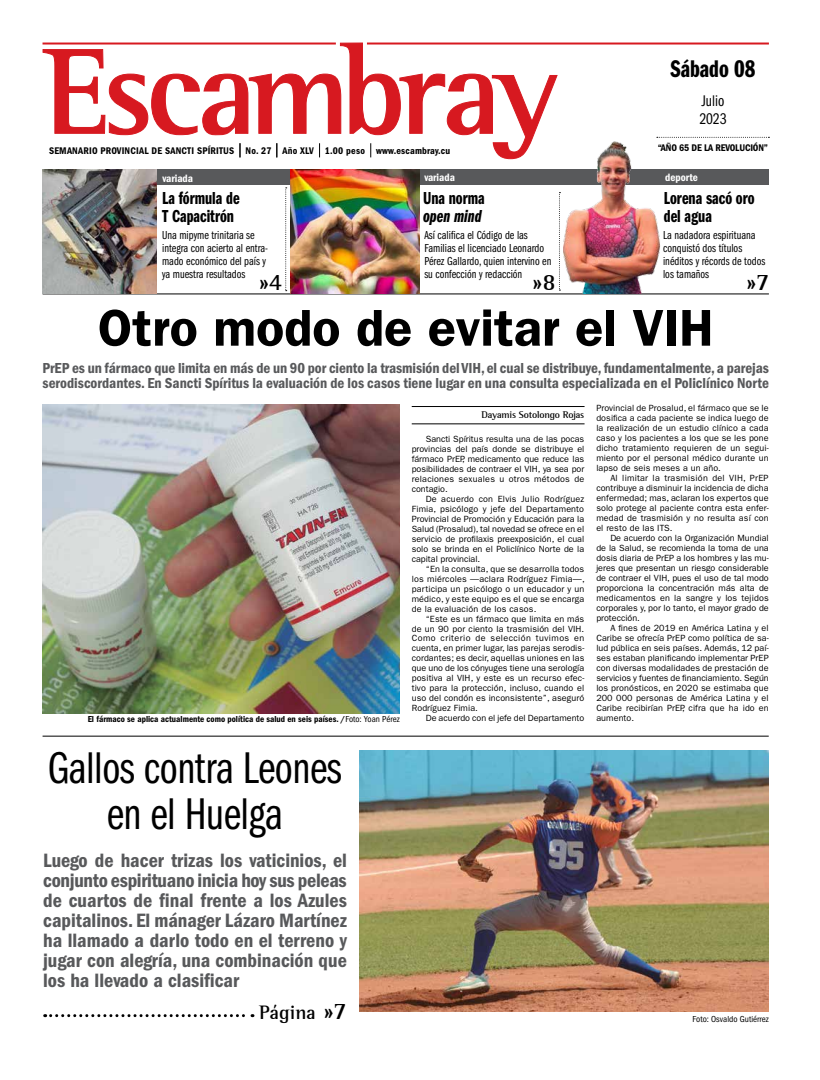
<style>
.page{position:relative;width:820px;height:1080px;background:#fff}
.page>*{position:absolute;margin:0;border:0;box-sizing:border-box;transform-origin:0 0}
.t1{font:600 52px "ITC Franklin Gothic Std";color:#000}
.t2{font:46px/46px "ITC Franklin Gothic Std Bk Cp";letter-spacing:-.01em;color:#000;text-align:center}
.t3{font:25px "ITC Franklin Gothic Std Dm Cp";color:#000}
.t4{font:700 24px "AT Rotis Semi Serif";color:#000}
.t5{font:20px/20px "ITC Franklin Gothic Std Dm Cd";color:#58595b;text-align:justify}
.t6{font:700 20px "AT Rotis Semi Serif";color:#000}
.t7{font:18px/18px "ITC Franklin Gothic Std Dm Cp";color:#000}
.t8{font:18px "ITC Franklin Gothic Std Dm Cp It";color:#000}
.t9{font:16px/18px "ITC Franklin Gothic Std Bk Cp";color:#000}
.t10{font:15px/15px "ITC Franklin Gothic Std Dm Cd";letter-spacing:-.005em;color:#58595b}
.t11{font:12px/13px "ITC Franklin Gothic Std Bk Cp";color:#000}
.t12{font:11px "ITC Franklin Gothic Std Dm Cd";color:#fff}
.t13{font:10px "ITC Franklin Gothic Std Dm Cd";letter-spacing:.02em;color:#000}
.t14{font:700 10px "AT Rotis Semi Serif";letter-spacing:-.02em;color:#000}
.t15{font:9px/10px "ITC Franklin Gothic Std";letter-spacing:.01em;color:#000;text-align:justify}
.t16{font:9px "ITC Franklin Gothic Std Dm Cd";color:#000}
.t17{font:condensed 9px "ITC Franklin Gothic Std";color:#000}
.s1{font-family:"ITC Franklin Gothic Std";font-stretch:condensed}
.s2{font-size:24px}
</style>
<div class="page">
<hr style="left:411px;top:406px;width:173px;height:1px;background:#000">
<hr style="left:411px;top:423px;width:173px;height:1px;background:#000">
<div style="left:156px;top:169px;width:612px;height:16px;background:#58595b"></div>
<hr style="left:43px;top:293px;width:725px;height:1px;background:#000">
<svg style="left:285px;top:187px;width:2px;height:104px"></svg>
<svg style="left:559px;top:192px;width:1px;height:99px"></svg>
<svg style="left:42px;top:42px;width:516px;height:118px"></svg>
<hr style="left:367px;top:43px;width:401px;height:2px;background:#d71920">
<hr style="left:42px;top:43px;width:294px;height:2px;background:#d71920">
<svg style="left:656px;top:137px;width:113px;height:1px"></svg>
<svg style="left:45px;top:1014px;width:208px;height:3px"></svg>
<img style="left:43px;top:169px;width:113px;height:124px">
<img style="left:290px;top:170px;width:129px;height:123px">
<hr style="left:43px;top:736px;width:725px;height:1px;background:#000">
<img style="left:359px;top:750px;width:409px;height:261px">
<img style="left:43px;top:405px;width:356px;height:308px">
<img style="left:563px;top:141px;width:104px;height:153px">
<p class="t13" style="left:49px;top:145px;width:261px">Semanario provincial de sancti spíritus No. 27 Año XLV</p>
<p class="t13" style="left:325px;top:145px;width:127px">1.00 peso www.escambray.cu</p>
<h3 class="t3" style="left:670px;top:55px;width:86px">Sábado 08</h3>
<h3 class="t9" style="left:699px;top:92px;width:29px">Julio<br>2023</h3>
<p class="t13" style="left:657px;top:142px;width:64px">“AÑO 65 DE LA REVOLUCI</p>
<p class="t13" style="left:752px;top:142px;width:17px">ÓN”</p>
<p class="t12" style="left:162px;top:172px;width:32px">variada</p>
<p class="t12" style="left:664px;top:171px;width:34px">deporte</p>
<h3 class="t7" style="left:663px;top:190px;width:92px">Lorena sacó oro del agua</h3>
<p class="t12" style="left:424px;top:171px;width:32px">variada</p>
<h3 class="t7" style="left:162px;top:189px;width:79px">La fórmula de<br>T Capacitrón</h3>
<h3 class="t7" style="left:423px;top:189px;width:63px">Una norma</h3>
<h3 class="t8" style="left:423px;top:205px;width:60px">open mind</h3>
<h3 class="t11" style="left:424px;top:229px;width:128px">Así califica el Código de las<br>Familias el licenciado Leonardo<br>Pérez Gallardo, quien intervino en su confección y redacción</h3>
<h3 class="t11" style="left:162px;top:229px;width:107px">Una mipyme trinitaria se integra con acierto al entra&shy;mado económico del país y ya muestra resultados</h3>
<h3 class="t11" style="left:662px;top:229px;width:104px">La nadadora espirituana conquistó dos títulos inéditos y récords de todos los tamaños</h3>
<h3 class="t4" style="left:532px;top:268px;width:25px">»8</h3>
<h3 class="t4" style="left:745px;top:268px;width:25px">»7</h3>
<h3 class="t4" style="left:258px;top:268px;width:25px">»4</h3>
<h1 class="t1" style="left:98px;top:297px;width:617px">Otro modo de evitar el VIH</h1>
<p class="t10" style="left:43px;top:361px;width:727px">PrEP es un fármaco que limita en más de un 90 por ciento la trasmisión del VI H, el cual se distribuye, fundamentalmente, a parejas serodiscordantes. En Sancti Spíritus la evaluación de los casos tiene lugar en una consulta especializada en el Policlínico Norte</p>
<p class="t16" style="left:88px;top:714px;width:313px">El fármaco se aplica actualmente como política de salud en seis países. /<span class="s1">Foto: Yoan Pérez</span></p>
<h2 class="t2" style="left:48px;top:745px;width:295px">Gallos contra Leones en el Huelga</h2>
<p class="t5" style="left:43px;top:851px;width:305px">Luego de hacer trizas los vaticinios, el conjunto espirituano inicia hoy sus peleas de cuartos de final frente a los Azules capitalinos. El mánager Lázaro Martínez ha llamado a darlo todo en el terreno y jugar con alegría, una combinación que los ha llevado a clasificar</p>
<h3 class="t6" style="left:259px;top:1001px;width:89px">Página <span class="s2">»7</span></h3>
<p class="t14" style="left:481px;top:409px;width:104px">Dayamis Sotolongo Rojas</p>
<p class="t15" style="left:411px;top:434px;width:174px;text-indent:14px">Sancti Spíritus resulta una de las pocas provincias del país donde se distribuye el fármaco PrEP, medicamento que reduce las posibilidades de contraer el VIH, ya sea por relaciones sexuales u otros métodos de contagio.</p>
<p class="t15" style="left:411px;top:494px;width:174px;text-indent:14px">De acuerdo con Elvis Julio Rodríguez Fimia, psicólogo y jefe del Departamento Provincial de Promoción y Educación para la Salud (Prosalud), tal novedad se ofrece en el servicio de profilaxis preexposición, el cual solo se brinda en el Policlínico Norte de la capital provincial.</p>
<p class="t15" style="left:411px;top:564px;width:174px;text-indent:14px">“En la consulta, que se desarrolla todos los miércoles —aclara Rodríguez Fimia—, participa un psicólogo o un educador y un médico, y este equipo es el que se encarga de la evaluación de los casos.</p>
<p class="t15" style="left:411px;top:614px;width:174px;text-indent:14px">“Este es un fármaco que limita en más de un 90 por ciento la trasmisión del VIH.<br>Como criterio de selección tuvimos en cuenta, en primer lugar, las parejas serodis&shy;cordantes; es decir, aquellas uniones en las que uno de los cónyuges tiene una serología positiva al VIH, y este es un recurso efec&shy;tivo para la protección, incluso, cuando el uso del condón es inconsistente”, aseguró Rodríguez Fimia.</p>
<p class="t15" style="left:425px;top:714px;width:160px">De acuerdo con el jefe del Departamento</p>
<p class="t15" style="left:596px;top:404px;width:174px">Provincial de Prosalud, el fármaco que se le dosifica a cada paciente se indica luego de la realización de un estudio clínico a cada caso y los pacientes a los que se les pone dicho tratamiento requieren de un segui&shy;miento por el personal médico durante un lapso de seis meses a un año.</p>
<p class="t15" style="left:596px;top:474px;width:174px;text-indent:14px">Al limitar la trasmisión del VIH, PrEP contribuye a disminuir la incidencia de dicha enfermedad; mas, aclaran los expertos que solo protege al paciente contra esta enfer&shy;medad de trasmisión y no resulta así con el resto de las ITS.</p>
<p class="t15" style="left:596px;top:533px;width:174px;text-indent:14px">De acuerdo con la Organización Mundial de la Salud, se recomienda la toma de una dosis diaria de PrEP a los hombres y las mu&shy;jeres que presentan un riesgo considerable de contraer el VIH, pues el uso de tal modo proporciona la concentración más alta de medicamentos en la sangre y los tejidos corporales y, por lo tanto, el mayor grado de protección.</p>
<p class="t15" style="left:596px;top:623px;width:174px;text-indent:14px">A fines de 2019 en América Latina y el Caribe se ofrecía PrEP como política de sa&shy;lud pública en seis países. Además, 12 paí&shy;ses estaban planificando implementar PrEP con diversas modalidades de prestación de servicios y fuentes de financiamiento. Según los pronósticos, en 2020 se estimaba que 200 000 personas de América Latina y el Caribe recibirían PrEP, cifra que ha ido en aumento.</p>
<p class="t17" style="left:692px;top:1014px;width:78px">Foto: Osvaldo Gutiérrez</p>
</div>
